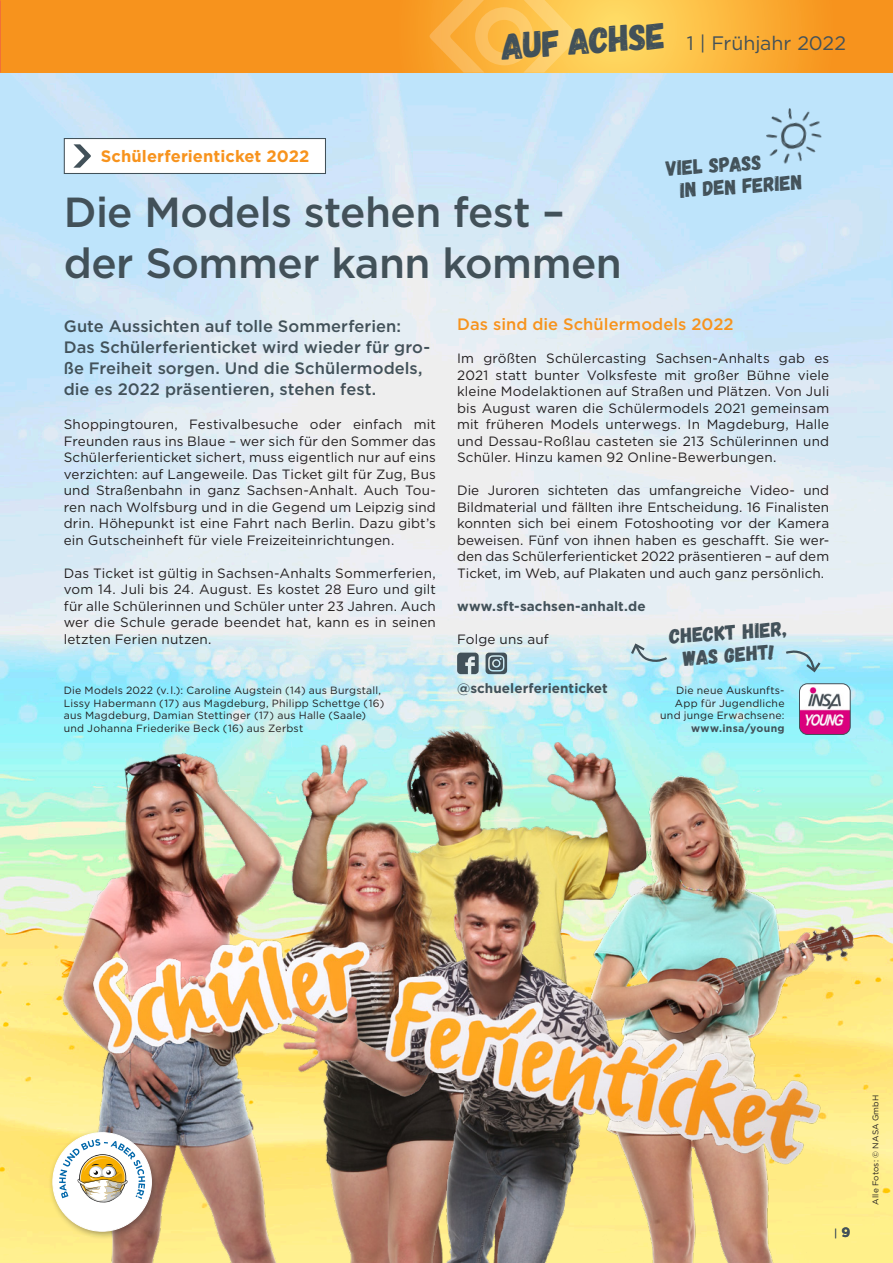
<style>
.page{position:relative;width:893px;height:1263px;background:#fff}
.page>*{position:absolute;margin:0;border:0;box-sizing:border-box;transform-origin:0 0}
.t1{font:500 42px/50.4px "Gotham";letter-spacing:-.015em;color:#425159}
.t2{font:30.45px "Gagalin";color:#425159}
.t3{font:21px/22.5px "Gagalin";color:#425159;text-align:center}
.t4{font:19.5px "Gotham";letter-spacing:-.005em;color:#425159}
.t5{font:500 16.5px/21px "Gotham";letter-spacing:.005em;color:#425159}
.t6{font:500 16.5px "Gotham";letter-spacing:.005em;color:#f7931d}
.t7{font:700 16.5px "Gotham";letter-spacing:.005em;color:#f7931d}
.t8{font:13.5px/16.5px "Gotham";letter-spacing:.01em;color:#231f20;text-align:justify}
.t9{font:700 13.5px "Gotham";letter-spacing:.005em;color:#425159}
.t10{font:10.5px/12.6px "Gotham";letter-spacing:.02em;color:#231f20}
.t11{font:700 10.5px "Gotham";letter-spacing:.025em;color:#425159}
.t12{font:10.5px "Gotham";color:#425159}
.t13{font:8.25px "Gotham";letter-spacing:.015em;color:#231f20}
.s1{font-weight:700;font-size:13.5px}
</style>
<div class="page">
<img style="left:0;top:72px;width:893px;height:1191px">
<div style="left:64px;top:139px;width:261px;height:34px;background:#fff"></div>
<svg style="left:73px;top:144px;width:18px;height:24px"></svg>
<div style="left:64px;top:138px;width:262px;height:36px;border:1px solid #425159"></div>
<svg style="left:629px;top:642px;width:40px;height:21px"></svg>
<svg style="left:457px;top:653px;width:22px;height:21px"></svg>
<svg style="left:486px;top:653px;width:21px;height:21px"></svg>
<img style="left:799px;top:684px;width:51px;height:50px">
<div style="left:799px;top:683px;width:51px;height:52px;border:1px solid #425159;border-radius:8px"></div>
<svg style="left:784px;top:649px;width:39px;height:25px"></svg>
<div style="left:0;top:0;width:325px;height:72px;background:#f7931d"></div>
<svg style="left:325px;top:0;width:568px;height:72px;background:#faac35"></svg>
<svg style="left:428px;top:0;width:152px;height:73px;background:#fcbd4e"></svg>
<img style="left:273px;top:713px;width:392px;height:35px">
<img style="left:822px;top:772px;width:43px;height:491px">
<img style="left:43px;top:743px;width:255px;height:520px">
<img style="left:68px;top:808px;width:208px;height:455px">
<img style="left:276px;top:748px;width:546px;height:515px">
<div style="left:48px;top:1128px;width:112px;height:112px;background:#231f20;opacity:.4"></div>
<div style="left:53px;top:1132px;width:98px;height:99px;background:#fff;border-radius:50%"></div>
<svg style="left:59px;top:1139px;width:86px;height:63px"></svg>
<img style="left:759px;top:105px;width:69px;height:66px">
<h2 class="t2" style="left:500px;top:30px;width:166px;rotate:-4deg">Auf Achse</h2>
<h3 class="t4" style="left:687px;top:30px;width:161px">1 | Frühjahr 2022</h3>
<p class="t7" style="left:101px;top:145px;width:210px">Schülerferienticket 2022</p>
<h1 class="t1" style="left:64px;top:187px;width:560px">Die Models stehen fest – der Sommer kann kommen</h1>
<h3 class="t3" style="left:678px;top:157px;width:124px;text-align:left;text-indent:-13px;rotate:-4deg">viel Spaß<br>in den Ferien</h3>
<p class="t5" style="left:64px;top:315px;width:368px">Gute Aussichten auf tolle Sommerferien:<br>Das Schülerferienticket wird wieder für gro&shy;ße Freiheit sorgen. Und die Schülermodels, die es 2022 präsentieren, stehen fest.</p>
<p class="t8" style="left:64px;top:416px;width:374px">Shoppingtouren, Festivalbesuche oder einfach mit Freunden raus ins Blaue – wer sich für den Sommer das Schülerferienticket sichert, muss eigentlich nur auf eins verzichten: auf Langeweile. Das Ticket gilt für Zug, Bus und Straßenbahn in ganz Sachsen-Anhalt. Auch Tou&shy;ren nach Wolfsburg und in die Gegend um Leipzig sind drin. Höhepunkt ist eine Fahrt nach Berlin. Dazu gibt’s ein Gutscheinheft für viele Freizeiteinrichtungen.</p>
<p class="t8" style="left:64px;top:564px;width:374px">Das Ticket ist gültig in Sachsen-Anhalts Sommerferien, vom 14. Juli bis 24. August. Es kostet 28 Euro und gilt für alle Schülerinnen und Schüler unter 23 Jahren. Auch wer die Schule gerade beendet hat, kann es in seinen letzten Ferien nutzen.</p>
<p class="t10" style="left:64px;top:684px;width:322px">Die Models 2022 (v. l.): Caroline Augstein (14) aus Burgstall, Lissy Habermann (17) aus Magdeburg, Philipp Schettge (16) aus Magdeburg, Damian Stettinger (17) aus Halle (Saale) und Johanna Friederike Beck (16) aus Zerbst</p>
<p class="t6" style="left:457px;top:313px;width:278px">Das sind die Schülermodels 2022</p>
<p class="t8" style="left:457px;top:350px;width:374px">Im größten Schülercasting Sachsen-Anhalts gab es 2021 statt bunter Volksfeste mit großer Bühne viele kleine Modelaktionen auf Straßen und Plätzen. Von Juli bis August waren die Schülermodels 2021 gemeinsam mit früheren Models unterwegs. In Magdeburg, Halle und Dessau-Roßlau casteten sie 213 Schülerinnen und Schüler. Hinzu kamen 92 Online-Bewerbungen.</p>
<p class="t8" style="left:457px;top:482px;width:374px">Die Juroren sichteten das umfangreiche Video- und Bildmaterial und fällten ihre Entscheidung. 16 Finalisten konnten sich bei einem Fotoshooting vor der Kamera beweisen. Fünf von ihnen haben es geschafft. Sie wer&shy;den das Schülerferienticket 2022 präsentieren – auf dem Ticket, im Web, auf Plakaten und auch ganz persönlich.</p>
<p class="t9" style="left:457px;top:597px;width:190px">www.sft-sachsen-anhalt.de</p>
<p class="t8" style="left:457px;top:630px;width:93px">Folge uns auf</p>
<p class="t9" style="left:457px;top:679px;width:152px">@schuelerferienticket</p>
<h3 class="t3" style="left:668px;top:626px;width:119px;rotate:-4deg">CHECKT HIER,<br>WAS GEHT!</h3>
<p class="t10" style="left:660px;top:684px;width:126px;text-align:right">Die neue Auskunfts-<br>App für Jugendliche und junge Erwachsene:</p>
<p class="t11" style="left:691px;top:721px;width:95px">www.insa/young</p>
<p class="t12" style="left:834px;top:1226px;width:18px">| <span class="s1">9</span></p>
<p class="t13" style="left:870px;top:1204px;width:111px;rotate:-90deg">Alle Fotos: © NASA GmbH</p>
</div>
